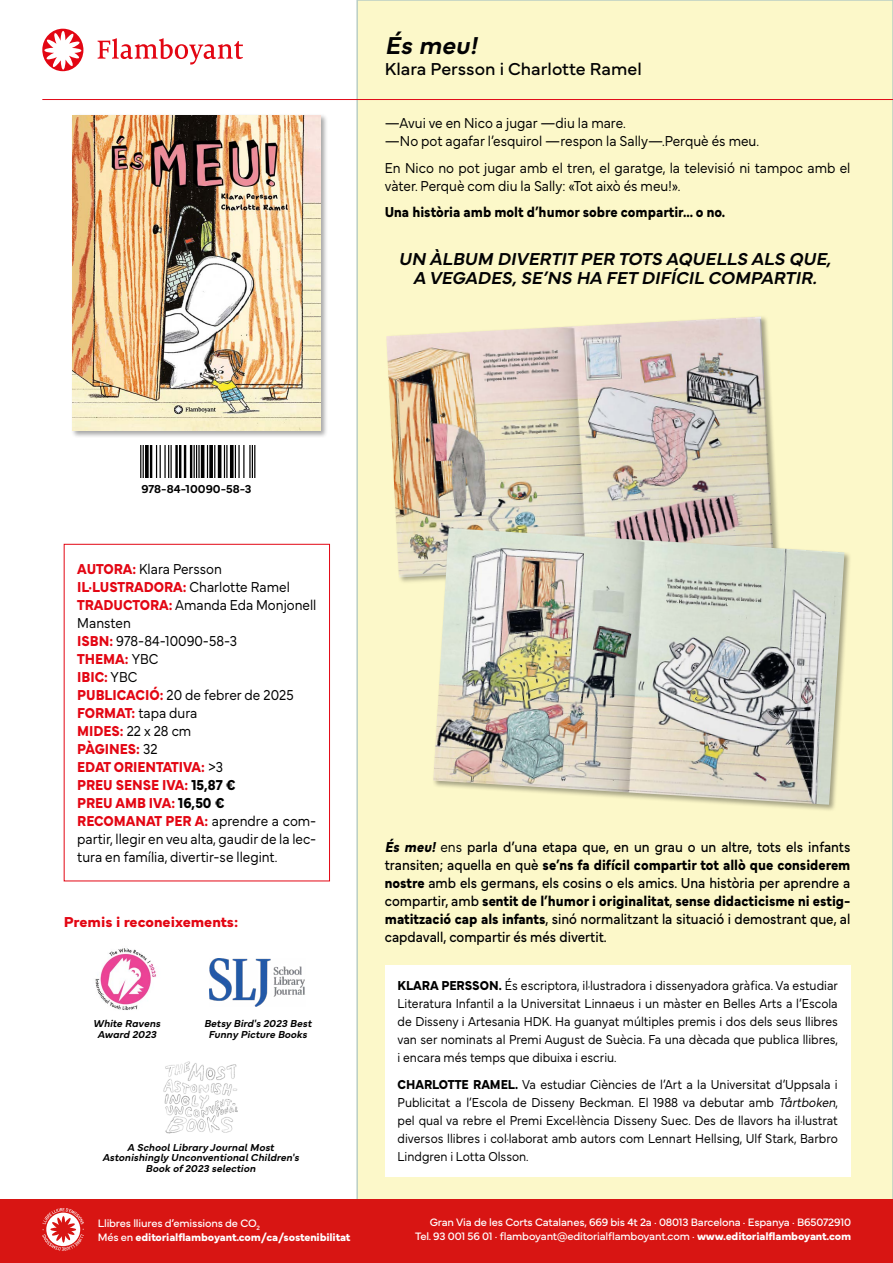
<style>
.page{position:relative;width:893px;height:1263px;background:#fff}
.page>*{position:absolute;margin:0;border:0;box-sizing:border-box;transform-origin:0 0}
.t1{font:italic 600 25.5px "Mundial";color:#020203}
.t2{font:italic 600 18px/19.5px "Mundial";color:#020203;text-align:center}
.t3{font:18px "Mundial";color:#020203}
.t4{font:300 15px/18px "Mundial";color:#000;scale:.9 1}
.t5{font:15px/18px "Mundial";color:#000;text-align:justify;scale:.9 1}
.t6{font:700 15px "Mundial";color:#000;scale:.9 1}
.t7{font:700 15px "Mundial";color:#e30613}
.t8{font:300 13.5px/18px "Mundial";color:#000;text-align:justify;scale:.9 1}
.t9{font:600 12px "Mundial";color:#000}
.t10{font:11.25px/13.5px "Mundial";letter-spacing:-.015em;color:#fff;text-align:right}
.t11{font:700 11.25px/14.4px "Mundial";letter-spacing:-.015em;color:#fff}
.t12{font:italic 600 10.5px/10.5px "Mundial";color:#000;text-align:center}
.s1{font-weight:700;color:#e30613}
.s2{font-weight:700}
.s3{font-weight:400}
.s4{font-weight:700;font-style:italic}
.s5{font-weight:300}
.s6{font-style:italic}
</style>
<div class="page">
<div style="left:356px;top:0;width:537px;height:1263px;background:#fcf8c9;border:2px solid #bacec4"></div>
<div style="left:0;top:1199px;width:893px;height:64px;background:#d81513"></div>
<svg style="left:42px;top:29px;width:42px;height:42px"></svg>
<svg style="left:98px;top:38px;width:145px;height:27px"></svg>
<svg style="left:42px;top:1208px;width:42px;height:43px"></svg>
<hr style="left:42px;top:99px;width:851px;height:1px;background:#e10917">
<div style="left:385px;top:965px;width:465px;height:212px;background:#fff"></div>
<div style="left:64px;top:544px;width:266px;height:337px;border:1px solid #e30613"></div>
<div style="left:71px;top:114px;width:257px;height:324px;background:#000;opacity:.35"></div>
<img style="left:72px;top:115px;width:249px;height:315px">
<hr style="left:143px;top:446px;width:1px;height:31px;background:#000">
<hr style="left:140px;top:446px;width:1px;height:31px;background:#000">
<svg style="left:145px;top:446px;width:4px;height:31px"></svg>
<hr style="left:150px;top:446px;width:2px;height:31px;background:#000">
<hr style="left:170px;top:446px;width:2px;height:31px;background:#000">
<hr style="left:168px;top:446px;width:1px;height:31px;background:#000">
<hr style="left:164px;top:446px;width:2px;height:31px;background:#000">
<hr style="left:160px;top:446px;width:1px;height:31px;background:#000">
<hr style="left:156px;top:446px;width:1px;height:31px;background:#000">
<hr style="left:190px;top:446px;width:2px;height:31px;background:#000">
<hr style="left:184px;top:446px;width:2px;height:31px;background:#000">
<hr style="left:179px;top:446px;width:2px;height:31px;background:#000">
<hr style="left:175px;top:446px;width:3px;height:31px;background:#000">
<hr style="left:198px;top:446px;width:2px;height:31px;background:#000">
<hr style="left:196px;top:446px;width:1px;height:31px;background:#000">
<hr style="left:194px;top:446px;width:1px;height:31px;background:#000">
<hr style="left:201px;top:446px;width:3px;height:31px;background:#000">
<hr style="left:207px;top:446px;width:1px;height:31px;background:#000">
<svg style="left:209px;top:446px;width:4px;height:31px"></svg>
<hr style="left:214px;top:446px;width:1px;height:31px;background:#000">
<hr style="left:218px;top:446px;width:3px;height:31px;background:#000">
<hr style="left:226px;top:446px;width:2px;height:31px;background:#000">
<hr style="left:224px;top:446px;width:1px;height:31px;background:#000">
<svg style="left:230px;top:446px;width:4px;height:31px"></svg>
<hr style="left:254px;top:446px;width:1px;height:31px;background:#000">
<hr style="left:252px;top:446px;width:1px;height:31px;background:#000">
<hr style="left:249px;top:446px;width:2px;height:31px;background:#000">
<hr style="left:243px;top:446px;width:1px;height:31px;background:#000">
<hr style="left:238px;top:446px;width:2px;height:31px;background:#000">
<hr style="left:235px;top:446px;width:1px;height:31px;background:#000">
<div style="left:385px;top:315px;width:396px;height:270px;background:#000;opacity:.35"></div>
<img style="left:386px;top:317px;width:388px;height:260px">
<div style="left:432px;top:527px;width:420px;height:285px;background:#000;opacity:.35"></div>
<img style="left:433px;top:528px;width:411px;height:277px">
<img style="left:95px;top:948px;width:62px;height:62px">
<img style="left:210px;top:958px;width:95px;height:48px">
<img style="left:163px;top:1061px;width:75px;height:73px">
<h1 class="t1" style="left:385px;top:25px;width:94px">És meu!</h1>
<h2 class="t3" style="left:385px;top:54px;width:258px">Klara Persson i Charlotte Ramel</h2>
<p class="t4" style="left:385px;top:113px;width:417px">—Avui ve en Nico a jugar —diu la mare.<br>—No pot agafar l’esquirol —respon la Sally—.Perquè és meu.</p>
<p class="t4" style="left:385px;top:157px;width:519px">En Nico no pot jugar amb el tren, el garatge, la televisió ni tampoc amb el vàter. Perquè com diu la Sally: «Tot això és meu!».</p>
<p class="t6" style="left:385px;top:201px;width:380px">Una història amb molt d’humor sobre compartir... o no.</p>
<h2 class="t2" style="left:399px;top:247px;width:434px">UN ÀLBUM DIVERTIT PER TOTS AQUELLS ALS QUE,<br>A VEGADES, SE’NS HA FET DIFÍCIL COMPARTIR.</h2>
<p class="t9" style="left:141px;top:480px;width:112px">978-84-10090-58-3</p>
<p class="t4" style="left:77px;top:558px;width:267px"><span class="s1">AUTORA:</span> Klara Persson<br><span class="s1">IL·LUSTRADORA:</span> Charlotte Ramel<br><span class="s1">TRADUCTORA:</span> Amanda Eda Monjonell<br>Mansten<br><span class="s1">ISBN:</span> 978-84-10090-58-3<br><span class="s1">THEMA:</span> YBC<br><span class="s1">IBIC:</span> YBC<br><span class="s1">PUBLICACIÓ:</span> 20 de febrer de 2025<br><span class="s1">FORMAT:</span> tapa dura<br><span class="s1">MIDES:</span> 22 x 28 cm<br><span class="s1">PÀGINES:</span> 32<br><span class="s1">EDAT ORIENTATIVA:</span> &gt;3<br><span class="s1">PREU SENSE IVA:</span> <span class="s2">15,87 €<br></span><span class="s1">PREU AMB IVA:</span> <span class="s2">16,50 €<br></span><span class="s1">RECOMANAT PER A:</span> aprendre a com&shy;partir, llegir en veu alta, gaudir de la lec&shy;tura en família, divertir-se llegint.</p>
<p class="t7" style="left:64px;top:910px;width:176px">Premis i reconeixements:</p>
<p class="t12" style="left:93px;top:1017px;width:69px">White Ravens<br>Award 2023</p>
<p class="t12" style="left:204px;top:1017px;width:109px">Betsy Bird's 2023 Best<br>Funny Picture Books</p>
<p class="t12" style="left:102px;top:1141px;width:198px">A School Library Journal Most<br>Astonishingly Unconventional Children's<br>Book of 2023 selection</p>
<p class="t11" style="left:98px;top:1214px;width:254px"><span class="s3">Llibres lliures d’emissions de CO</span><sub>2<br></sub><span class="s3">Més en</span> editorialflamboyant.com/ca/sostenibilitat</p>
<p class="t5" style="left:385px;top:836px;width:519px"><span class="s4">És meu!</span> <span class="s5">ens</span> parla d’una etapa que, en un grau o un altre, tots els infants transiten; aquella en què <span class="s2">se’ns fa difícil compartir tot allò que considerem nostre</span> amb els germans, els cosins o els amics. Una història per aprendre a compartir, amb <span class="s2">sentit de l’humor i originalitat</span>, <span class="s2">sense didacticisme ni estig&shy;matització cap als infants</span>, sinó normalitzant la situació i demostrant que, al capdavall, compartir és més divertit.</p>
<p class="t8" style="left:398px;top:975px;width:491px"><span class="s2">KLARA PERSSON.</span> És escriptora, il·lustradora i dissenyadora gràfica. Va estudiar Literatura Infantil a la Universitat Linnaeus i un màster en Belles Arts a l’Escola de Disseny i Artesania HDK. Ha guanyat múltiples premis i dos dels seus llibres van ser nominats al Premi August de Suècia. Fa una dècada que publica llibres, i encara més temps que dibuixa i escriu.</p>
<p class="t8" style="left:398px;top:1074px;width:491px"><span class="s2">CHARLOTTE RAMEL.</span> Va estudiar Ciències de l’Art a la Universitat d’Uppsala i Publicitat a l’Escola de Disseny Beckman. El 1988 va debutar amb <span class="s6">Tårtboken</span>, pel qual va rebre el Premi Excel·lència Disseny Suec. Des de llavors ha il·lustrat diversos llibres i col·laborat amb autors com Lennart Hellsing, Ulf Stark, Barbro Lindgren i Lotta Olsson.</p>
<p class="t10" style="left:415px;top:1214px;width:437px">Gran Via de les Corts Catalanes, 669 bis 4t 2a · 08013 Barcelona · Espanya · B65072910<br>Tel. 93 001 56 01 · flamboyant@editorialflamboyant.com · <span class="s2">www.editorialflamboyant.com</span></p>
</div>
